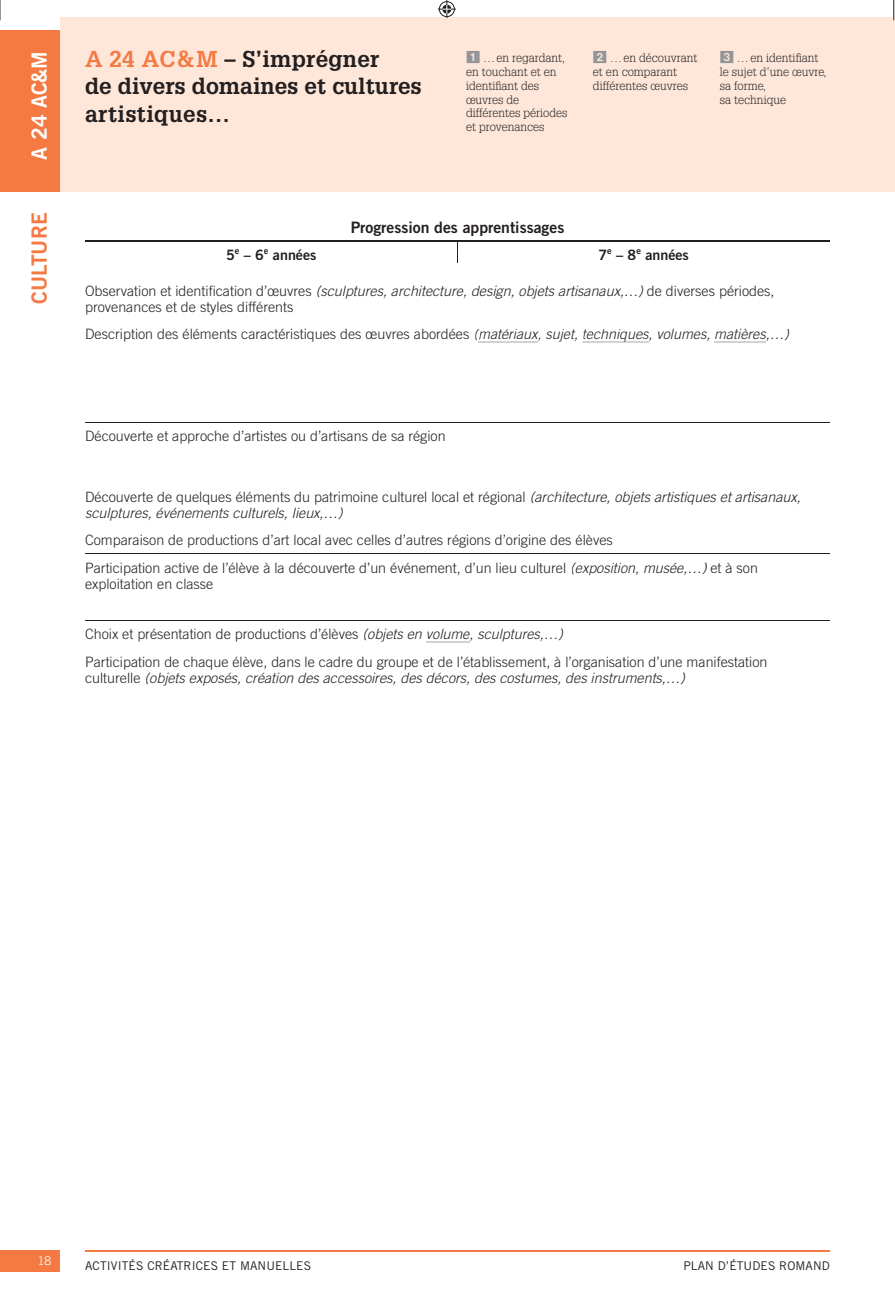
<style>
.page{position:relative;width:895px;height:1293px;background:#fff}
.page>*{position:absolute;margin:0;border:0;box-sizing:border-box;transform-origin:0 0}
.t1{font:700 22.35px/27.3px "Glypha LT Std";color:#231f20}
.t2{font:21px "Trade Gothic LT Std Bd 2";color:#fff}
.t3{font:21px "Trade Gothic LT Std Bd 2";color:#f47943}
.t4{font:15.75px "Trade Gothic LT Std Bd 2";color:#231f20}
.t5{font:300 14.25px/27.3px "Trade Gothic LT Std";color:#231f20}
.t6{font:italic 300 14.25px/16.5px "Trade Gothic LT Std";color:#231f20}
.t7{font:14.25px "Trade Gothic LT Std Bd 2";color:#231f20}
.t8{font:300 12px/13.8px "Glypha LT Std";color:#231f20}
.t9{font:12px "Trade Gothic LT Std";letter-spacing:.01em;color:#231f20}
.t10{font:300 12px "Trade Gothic LT Std";color:#fff}
.s1{color:#f47943}
.s2{font-family:"PER pastilles";font-weight:400;font-size:14.25px;color:#939598}
.s3{font-style:italic}
.s4{font-style:normal}
</style>
<div class="page">
<hr style="left:85px;top:1250px;width:744px;height:1px;background:#f47943">
<div style="left:0;top:1250px;width:59px;height:21px;background:#f47943"></div>
<hr style="left:85px;top:422px;width:744px;height:1px;background:#231f20">
<hr style="left:85px;top:553px;width:744px;height:1px;background:#231f20">
<hr style="left:85px;top:620px;width:744px;height:1px;background:#231f20">
<hr style="left:85px;top:240px;width:372px;height:1px;background:#231f20">
<hr style="left:457px;top:240px;width:372px;height:1px;background:#231f20">
<hr style="left:478px;top:342px;width:59px;height:1px;background:#d1d2d4">
<hr style="left:714px;top:342px;width:51px;height:1px;background:#d1d2d4">
<hr style="left:583px;top:342px;width:65px;height:1px;background:#d1d2d4">
<hr style="left:425px;top:642px;width:44px;height:1px;background:#d1d2d4">
<div style="left:59px;top:17px;width:835px;height:174px;background:#fee7d9"></div>
<div style="left:0;top:30px;width:59px;height:161px;background:#f47943"></div>
<svg style="left:457px;top:242px;width:1px;height:21px"></svg>
<hr style="left:892px;top:0;width:2px;height:20px;background:#fff">
<svg style="left:0;top:0;width:1px;height:20px"></svg>
<svg style="left:893px;top:0;width:1px;height:20px"></svg>
<svg style="left:437px;top:0;width:18px;height:18px"></svg>
<h2 class="t2" style="left:32px;top:159px;width:110px;rotate:-90deg">A 24 AC&amp;M</h2>
<h2 class="t3" style="left:32px;top:304px;width:93px;rotate:-90deg">CULTURE</h2>
<h1 class="t1" style="left:85px;top:48px;width:338px"><span class="s1">A 24 AC &amp; M</span> – S’imprégner<br>de divers domaines et cultures artistiques…</h1>
<p class="t8" style="left:592px;top:52px;width:106px"><span class="s2">2</span> … en découvrant et en comparant différentes œuvres</p>
<p class="t8" style="left:719px;top:52px;width:108px"><span class="s2">3</span> … en identifiant le sujet d’une œuvre, sa forme,<br>sa technique</p>
<p class="t8" style="left:466px;top:52px;width:103px"><span class="s2">1</span> … en regardant, en touchant et en identifiant des œuvres de différentes périodes et provenances</p>
<p class="t4" style="left:350px;top:221px;width:215px">Progression des apprentissages</p>
<p class="t7" style="left:226px;top:250px;width:92px">5<sup>e</sup> – 6<sup>e</sup> années</p>
<p class="t7" style="left:598px;top:250px;width:92px">7<sup>e</sup> – 8<sup>e</sup> années</p>
<p class="t5" style="left:85px;top:283px;width:690px;line-height:16.5px">Observation et identification d’œuvres <span class="s3">(sculptures, architecture, design, objets artisanaux,…)</span> de diverses périodes, provenances et de styles différents</p>
<p class="t5" style="left:85px;top:322px;width:704px">Description des éléments caractéristiques des œuvres abordées <span class="s3">(matériaux, sujet, techniques, volumes, matières,…)</span></p>
<p class="t5" style="left:85px;top:424px;width:362px">Découverte et approche d’artistes ou d’artisans de sa région</p>
<p class="t6" style="left:85px;top:489px;width:716px"><span class="s4">Découverte de quelques éléments du patrimoine culturel local et régional</span> (architecture, objets artistiques et artisanaux, sculptures, événements culturels, lieux,…)</p>
<p class="t5" style="left:85px;top:528px;width:674px">Comparaison de productions d’art local avec celles d’autres régions d’origine des élèves<br>Participation active de l’élève à la découverte d’un événement, d’un lieu culturel <span class="s3">(exposition, musée,…)</span> et à son</p>
<p class="t5" style="left:85px;top:571px;width:130px">exploitation en classe</p>
<p class="t5" style="left:85px;top:622px;width:683px">Choix et présentation de productions d’élèves <span class="s3">(objets en volume, sculptures,…)<br></span>Participation de chaque élève, dans le cadre du groupe et de l’établissement, à l’organisation d’une manifestation</p>
<p class="t6" style="left:85px;top:671px;width:601px"><span class="s4">culturelle</span> (objets exposés, création des accessoires, des décors, des costumes, des instruments,…)</p>
<p class="t10" style="left:38px;top:1256px;width:15px">18</p>
<p class="t9" style="left:85px;top:1261px;width:227px">ACTIVITÉS CRÉATRICES ET MANUELLES</p>
<p class="t9" style="left:683px;top:1261px;width:148px">PLAN D’ÉTUDES ROMAND</p>
</div>
